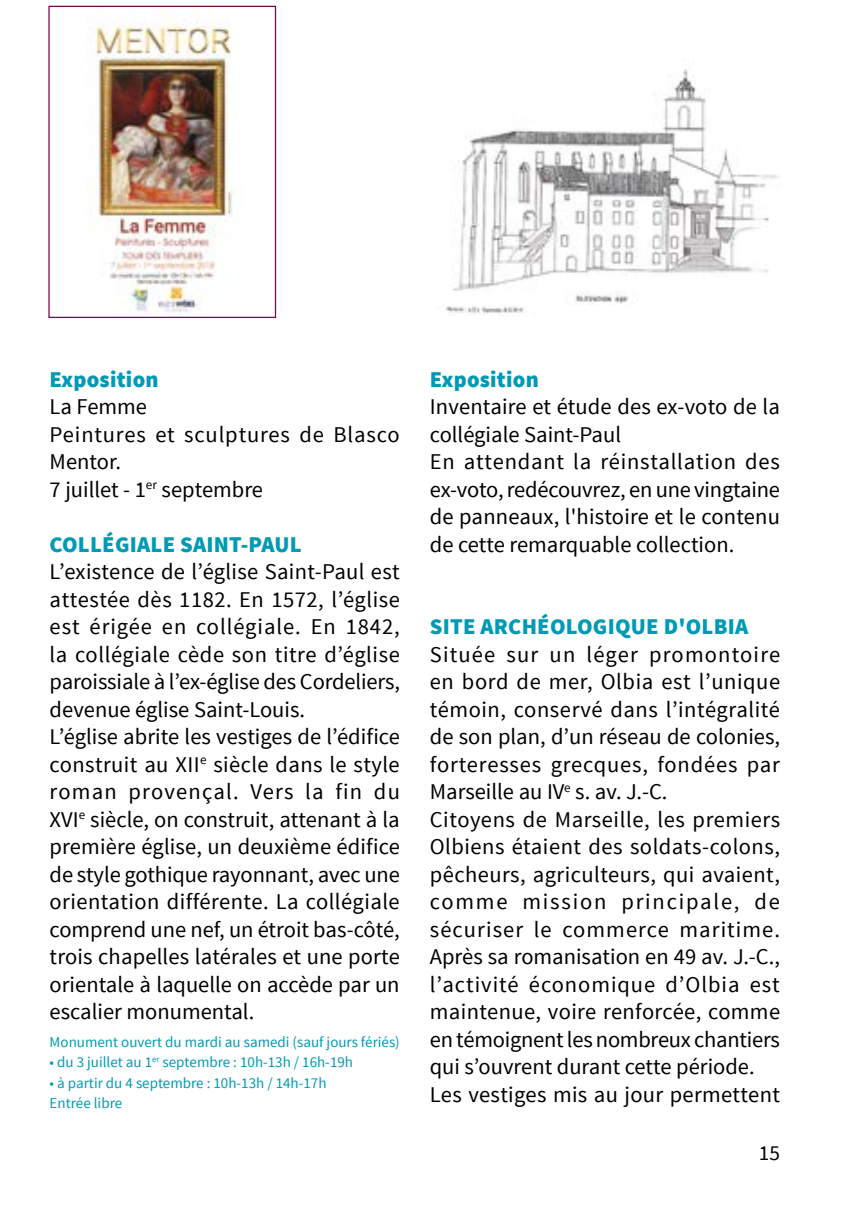
<style>
.page{position:relative;width:851px;height:1205px;background:#fff}
.page>*{position:absolute;margin:0;border:0;box-sizing:border-box;transform-origin:0 0}
.t1{font:22.5px/27.5px "Source Sans Pro";letter-spacing:.01em;color:#000}
.t2{font:900 22.5px "Source Sans Pro";letter-spacing:.01em;color:#009ab5}
.t3{font:21.25px "Source Sans Pro";color:#000}
.t4{font:15px/20px "Source Sans Pro";color:#009ab5}
</style>
<div class="page">
<img style="left:87px;top:8px;width:145px;height:306px">
<div style="left:48px;top:6px;width:228px;height:312px;border:1px solid #7a034b"></div>
<img style="left:446px;top:69px;width:332px;height:246px">
<p class="t2" style="left:50px;top:364px;width:110px">Exposition</p>
<p class="t1" style="left:50px;top:393px;width:351px">La Femme<br>Peintures et sculptures de Blasco<br>Mentor.<br>7 juillet - 1<sup>er</sup> septembre</p>
<p class="t2" style="left:50px;top:529px;width:254px">COLLÉGIALE SAINT-PAUL</p>
<p class="t1" style="left:50px;top:558px;width:352px">L’existence de l’église Saint-Paul est attestée dès 1182. En 1572, l’église est érigée en collégiale. En 1842, la collégiale cède son titre d’église paroissiale à l’ex-église des Cordeliers, devenue église Saint-Louis.<br>L’église abrite les vestiges de l’édifice construit au XII<sup>e</sup> siècle dans le style roman provençal. Vers la fin du XVI<sup>e</sup> siècle, on construit, attenant à la première église, un deuxième édifice de style gothique rayonnant, avec une orientation différente. La collégiale comprend une nef, un étroit bas-côté, trois chapelles latérales et une porte orientale à laquelle on accède par un escalier monumental.</p>
<p class="t4" style="left:50px;top:1032px;width:351px">Monument ouvert du mardi au samedi (sauf jours fériés)</p>
<p class="t4" style="left:50px;top:1052px;width:305px">• du 3 juillet au 1<sup>er</sup> septembre : 10h-13h / 16h-19h</p>
<p class="t4" style="left:50px;top:1073px;width:278px">• à partir du 4 septembre : 10h-13h / 14h-17h<br>Entrée libre</p>
<p class="t2" style="left:430px;top:364px;width:110px">Exposition</p>
<p class="t1" style="left:430px;top:393px;width:351px">Inventaire et étude des ex-voto de la collégiale Saint-Paul<br>En attendant la réinstallation des ex-voto, redécouvrez, en une vingtaine de panneaux, l'histoire et le contenu de cette remarquable collection.</p>
<p class="t2" style="left:430px;top:611px;width:320px">SITE ARCHÉOLOGIQUE D'OLBIA</p>
<p class="t1" style="left:430px;top:641px;width:352px">Située sur un léger promontoire en bord de mer, Olbia est l’unique témoin, conservé dans l’intégralité de son plan, d’un réseau de colonies, forteresses grecques, fondées par Marseille au IV<sup>e</sup> s. av. J.-C.<br>Citoyens de Marseille, les premiers Olbiens étaient des soldats-colons, pêcheurs, agriculteurs, qui avaient, comme mission principale, de sécuriser le commerce maritime.<br>Après sa romanisation en 49 av. J.-C., l’activité économique d’Olbia est maintenue, voire renforcée, comme en témoignent les nombreux chantiers qui s’ouvrent durant cette période.<br>Les vestiges mis au jour permettent</p>
<p class="t3" style="left:758px;top:1140px;width:23px">15</p>
</div>
